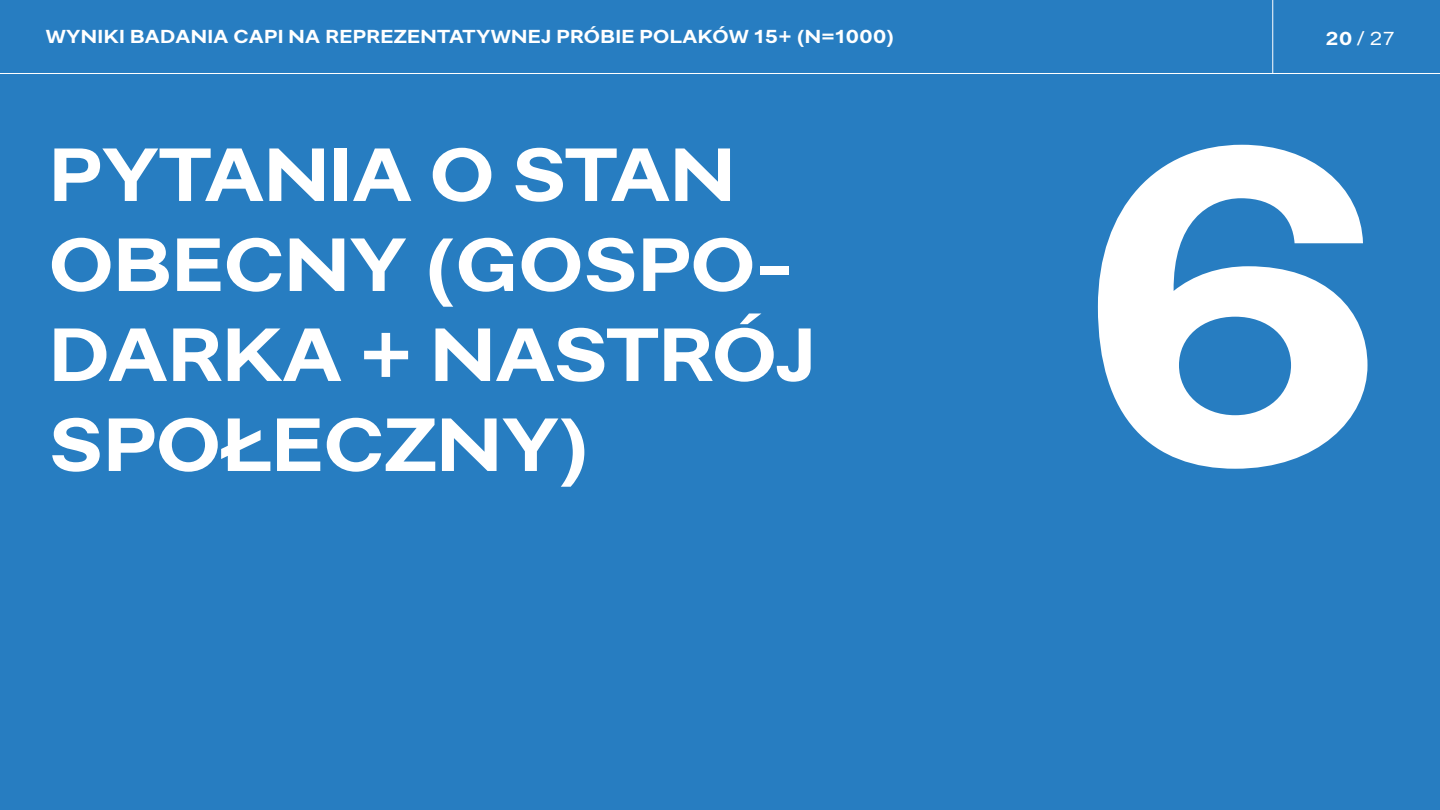
<style>
.page{position:relative;width:1440px;height:810px;background:#277dc1}
.page>*{position:absolute;margin:0;border:0;box-sizing:border-box;transform-origin:0 0}
.t1{font:700 450px "Alergia Wide";color:#fff}
.t2{font:700 75px/90px "Alergia Wide";color:#fff}
.t3{font:700 18.75px "Alergia Wide";letter-spacing:.02em;color:#fff}
.t4{font:18.75px "Alergia Wide";color:#fff}
.s1{font-weight:700}
</style>
<div class="page">
<hr style="left:0;top:73px;width:1440px;height:1px;background:#fff">
<hr style="left:1272px;top:0;width:1px;height:74px;background:#fff">
<p class="t3" style="left:46px;top:22px;width:850px">WYNIKI BADANIA CAPI NA REPREZENTATYWNEJ PRÓBIE POLAKÓW 15+ (N=1000)</p>
<p class="t4" style="left:1326px;top:24px;width:71px"><span class="s1">20</span> / 27</p>
<h2 class="t2" style="left:49px;top:122px;width:769px">PYTANIA O STAN<br>OBECNY (GOSPO-<br>DARKA + NASTRÓJ<br>SPOŁECZNY)</h2>
<h2 class="t1" style="left:1073px;top:-55px;width:321px">6</h2>
</div>
